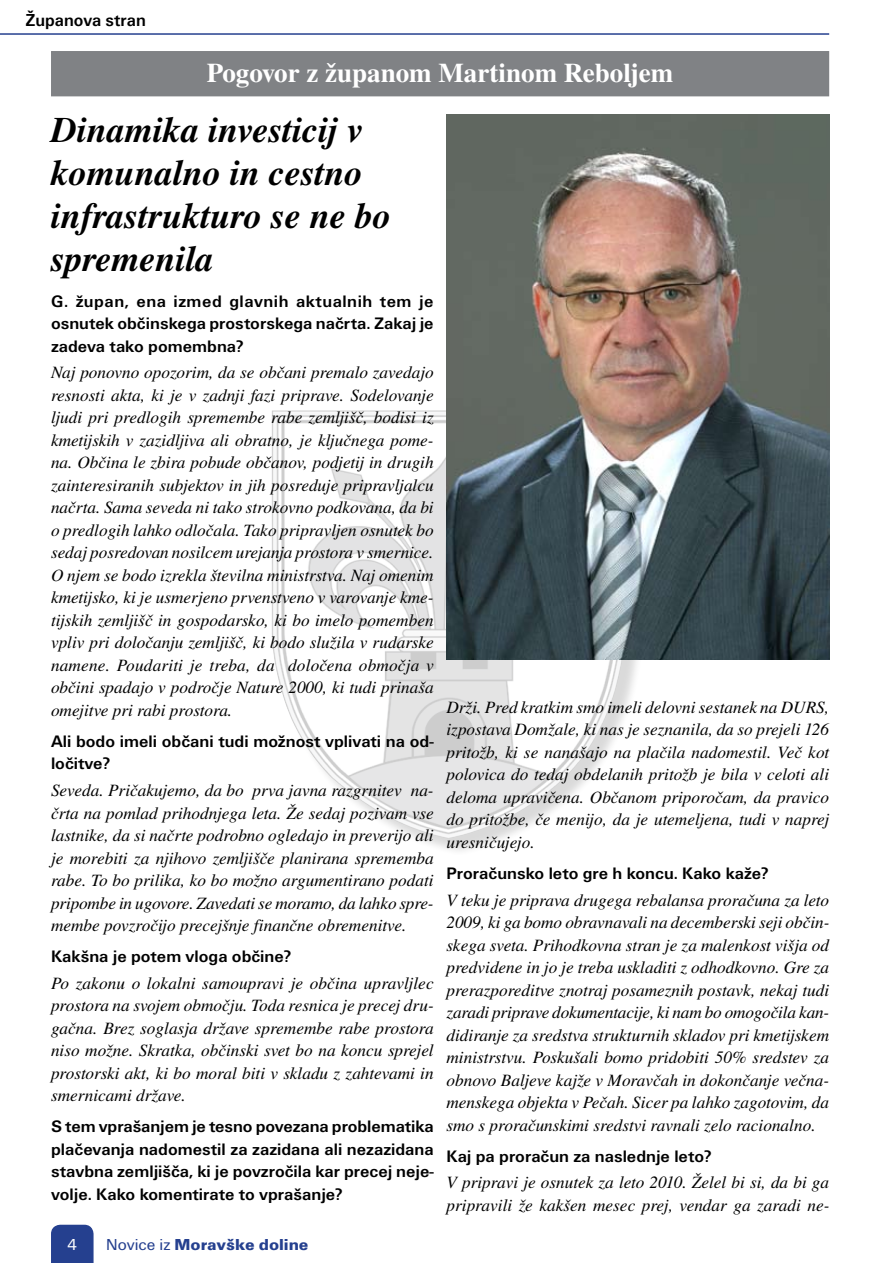
<style>
.page{position:relative;width:893px;height:1263px;background:#fff}
.page>*{position:absolute;margin:0;border:0;box-sizing:border-box;transform-origin:0 0}
.t1{font:italic 500 36px/43.2px "Nimbus Rom No 9 LEE";color:#000}
.t2{font:500 27px "Nimbus Rom No 9 LEE";color:#fff}
.t3{font:700 18px "Unitus TEE";color:#000;scale:.95 1}
.t4{font:italic 17.25px/22.5px "Nimbus Rom No 9 LEE";color:#000;text-align:justify}
.t5{font:700 17.25px/22.5px "Unitus TEE";color:#000;text-align:justify}
.t6{font:16.5px "Unitus TEE Blac";color:#25408f}
.t7{font:16.5px "Unitus TEE";color:#fff}
.s1{font-family:"Unitus TEE"}
</style>
<div class="page">
<div style="left:274px;top:413px;width:370px;height:443px;background:#000;opacity:.75"></div>
<img style="left:272px;top:410px;width:353px;height:428px">
<img style="left:446px;top:115px;width:383px;height:544px">
<div style="left:51px;top:51px;width:778px;height:45px;background:#808285"></div>
<div style="left:51px;top:1225px;width:43px;height:38px;background:#25408f"></div>
<hr style="left:0;top:33px;width:829px;height:2px;background:#25408f">
<p class="t3" style="left:26px;top:10px;width:128px">Županova stran</p>
<h2 class="t2" style="left:207px;top:56px;width:468px">Pogovor z županom Martinom Reboljem</h2>
<h1 class="t1" style="left:51px;top:109px;width:342px">Dinamika investicij v komunalno in cestno infrastrukturo se ne bo spremenila</h1>
<p class="t5" style="left:51px;top:290px;width:384px">G. župan, ena izmed glavnih aktualnih tem je osnutek občinskega prostorskega načrta. Zakaj je zadeva tako pomembna?</p>
<p class="t4" style="left:51px;top:361px;width:384px">Naj ponovno opozorim, da se občani premalo zavedajo resnosti akta, ki je v zadnji fazi priprave. Sodelovanje ljudi pri predlogih spremembe rabe zemljišč, bodisi iz kmetijskih v zazidljiva ali obratno, je ključnega pome&shy;na. Občina le zbira pobude občanov, podjetij in drugih zainteresiranih subjektov in jih posreduje pripravljalcu načrta. Sama seveda ni tako strokovno podkovana, da bi o predlogih lahko odločala. Tako pripravljen osnutek bo sedaj posredovan nosilcem urejanja prostora v smernice.<br>O njem se bodo izrekla številna ministrstva. Naj omenim kmetijsko, ki je usmerjeno prvenstveno v varovanje kme&shy;tijskih zemljišč in gospodarsko, ki bo imelo pomemben vpliv pri določanju zemljišč, ki bodo služila v rudarske namene. Poudariti je treba, da določena območja v občini spadajo v področje Nature 2000, ki tudi prinaša omejitve pri rabi prostora.</p>
<p class="t5" style="left:51px;top:730px;width:384px">Ali bodo imeli občani tudi možnost vplivati na od&shy;ločitve?</p>
<p class="t4" style="left:51px;top:779px;width:384px">Seveda. Pričakujemo, da bo prva javna razgrnitev na&shy;črta na pomlad prihodnjega leta. Že sedaj pozivam vse lastnike, da si načrte podrobno ogledajo in preverijo ali je morebiti za njihovo zemljišče planirana sprememba rabe. To bo prilika, ko bo možno argumentirano podati pripombe in ugovore. Zavedati se moramo, da lahko spre&shy;membe povzročijo precejšnje finančne obremenitve.</p>
<p class="t5" style="left:51px;top:945px;width:242px">Kakšna je potem vloga občine?</p>
<p class="t4" style="left:51px;top:972px;width:384px">Po zakonu o lokalni samoupravi je občina upravljlec prostora na svojem območju. Toda resnica je precej dru&shy;gačna. Brez soglasja države spremembe rabe prostora niso možne. Skratka, občinski svet bo na koncu sprejel prostorski akt, ki bo moral biti v skladu z zahtevami in smernicami države.</p>
<p class="t5" style="left:51px;top:1115px;width:384px">S tem vprašanjem je tesno povezana problematika plačevanja nadomestil za zazidana ali nezazidana stavbna zemljišča, ki je povzročila kar precej neje&shy;volje. Kako komentirate to vprašanje?</p>
<p class="t7" style="left:67px;top:1235px;width:12px">4</p>
<p class="t6" style="left:106px;top:1235px;width:204px"><span class="s1">Novice iz</span> Moravške doline</p>
<p class="t4" style="left:446px;top:696px;width:384px">Drži. Pred kratkim smo imeli delovni sestanek na DURS, izpostava Domžale, ki nas je seznanila, da so prejeli 126 pritožb, ki se nanašajo na plačila nadomestil. Več kot polovica do tedaj obdelanih pritožb je bila v celoti ali deloma upravičena. Občanom priporočam, da pravico do pritožbe, če menijo, da je utemeljena, tudi v naprej uresničujejo.</p>
<p class="t5" style="left:446px;top:862px;width:324px">Proračunsko leto gre h koncu. Kako kaže?</p>
<p class="t4" style="left:446px;top:889px;width:384px">V teku je priprava drugega rebalansa proračuna za leto 2009, ki ga bomo obravnavali na decemberski seji občin&shy;skega sveta. Prihodkovna stran je za malenkost višja od predvidene in jo je treba uskladiti z odhodkovno. Gre za prerazporeditve znotraj posameznih postavk, nekaj tudi zaradi priprave dokumentacije, ki nam bo omogočila kan&shy;didiranje za sredstva strukturnih skladov pri kmetijskem ministrstvu. Poskušali bomo pridobiti 50% sredstev za obnovo Baljeve kajže v Moravčah in dokončanje večna&shy;menskega objekta v Pečah. Sicer pa lahko zagotovim, da smo s proračunskimi sredstvi ravnali zelo racionalno.</p>
<p class="t5" style="left:446px;top:1145px;width:267px">Kaj pa proračun za naslednje leto?</p>
<p class="t4" style="left:446px;top:1171px;width:385px">V pripravi je osnutek za leto 2010. Želel bi si, da bi ga pripravili že kakšen mesec prej, vendar ga zaradi ne-</p>
</div>
